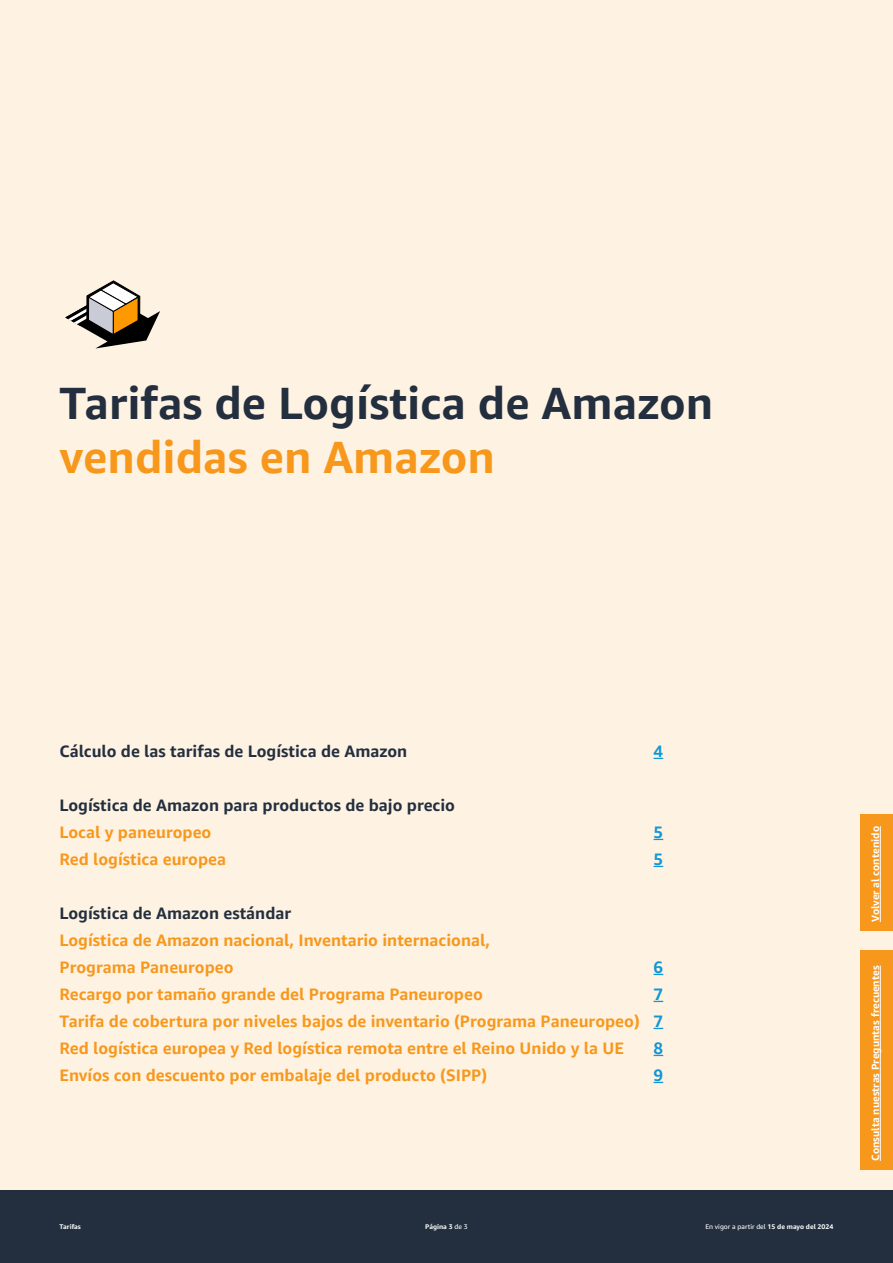
<style>
.page{position:relative;width:893px;height:1263px;background:#fef3e3}
.page>*{position:absolute;margin:0;border:0;box-sizing:border-box;transform-origin:0 0}
.Heading{font:700 45px/54px "Amazon Ember";color:#232f3e}
.Heading-2{font:700 16.5px/27px "Amazon Ember";color:#f7981d}
.Heading-3{font:700 16.5px "Amazon Ember";color:#232f3e}
.Heading-4{font:700 16.5px "Amazon Ember";color:#1197d6}
.t1{font:700 10.5px "Amazon Ember";color:#fff}
.t2{font:6.75px "Amazon Ember";color:#fff}
.t3{font:700 6.75px "Amazon Ember";color:#fff}
.s1{color:#f7981d}
.s2{color:#1197d6}
.s3{font-weight:400}
.s4{font-weight:700}
</style>
<div class="page">
<svg style="left:65px;top:280px;width:95px;height:68px"></svg>
<div style="left:0;top:1191px;width:893px;height:72px;background:#232f3e"></div>
<div style="left:860px;top:950px;width:33px;height:219px;background:#f7981d"></div>
<hr style="left:880px;top:965px;width:1px;height:196px;background:#fff">
<div style="left:860px;top:814px;width:33px;height:116px;background:#f7981d"></div>
<hr style="left:880px;top:826px;width:1px;height:96px;background:#fff">
<p class="Heading" style="left:60px;top:376px;width:655px">Tarifas de Logística de Amazon <span class="s1">vendidas en Amazon</span></p>
<p class="Heading-3" style="left:60px;top:740px;width:349px">Cálculo de las tarifas de Logística de Amazon</p>
<p class="Heading-4" style="left:654px;top:740px;width:11px">4</p>
<p class="Heading-3" style="left:60px;top:794px;width:397px">Logística de Amazon para productos de bajo precio</p>
<p class="Heading-2" style="left:60px;top:818px;width:153px">Local y paneuropeo</p>
<p class="Heading-4" style="left:654px;top:821px;width:11px">5</p>
<p class="Heading-2" style="left:60px;top:845px;width:168px">Red logística europea</p>
<p class="Heading-4" style="left:654px;top:848px;width:11px">5</p>
<p class="Heading-3" style="left:60px;top:902px;width:233px">Logística de Amazon estándar</p>
<p class="Heading-2" style="left:60px;top:926px;width:432px">Logística de Amazon nacional, Inventario internacional,<br>Programa Paneuropeo</p>
<p class="Heading-4" style="left:654px;top:956px;width:11px">6</p>
<p class="Heading-2" style="left:60px;top:980px;width:425px">Recargo por tamaño grande del Programa Paneuropeo</p>
<p class="Heading-4" style="left:654px;top:983px;width:11px">7</p>
<p class="Heading-2" style="left:60px;top:1007px;width:605px">Tarifa de cobertura por niveles bajos de inventario (Programa Paneuropeo) <span class="s2">7</span></p>
<p class="Heading-2" style="left:60px;top:1034px;width:566px">Red logística europea y Red logística remota entre el Reino Unido y la UE</p>
<p class="Heading-4" style="left:654px;top:1037px;width:11px">8</p>
<p class="Heading-2" style="left:60px;top:1061px;width:429px">Envíos con descuento por embalaje del producto (SIPP)</p>
<p class="Heading-4" style="left:654px;top:1064px;width:11px">9</p>
<p class="t3" style="left:60px;top:1222px;width:23px">Tarifas</p>
<p class="t3" style="left:425px;top:1222px;width:44px">Página 3 <span class="s3">de 3</span></p>
<p class="t2" style="left:705px;top:1222px;width:130px">En vigor a partir del <span class="s4">15 de mayo del 2024</span></p>
<p class="t1" style="left:869px;top:922px;width:97px;rotate:-90deg">Volver al contenido</p>
<p class="t1" style="left:869px;top:1161px;width:197px;rotate:-90deg">Consulta nuestras Preguntas frecuentes</p>
</div>
